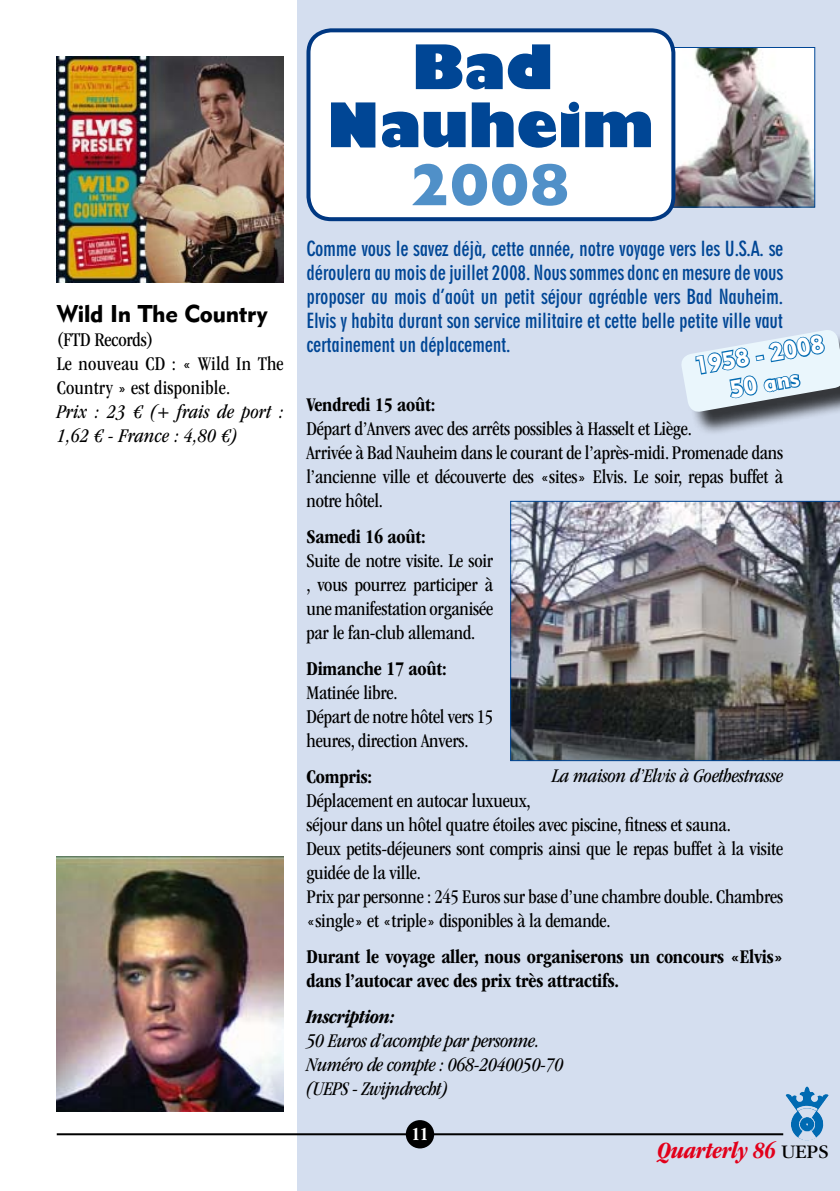
<style>
.page{position:relative;width:840px;height:1191px;background:#fff}
.page>*{position:absolute;margin:0;border:0;box-sizing:border-box;transform-origin:0 0}
.t1{font:800 60px/58px "Gill Sans";letter-spacing:-.01em;color:#004695;text-align:center}
.t2{font:800 60px "Gill Sans Std";color:#5090c8}
.t3{font:24px "Geometric 415 BT Black A";letter-spacing:-.01em;color:#000}
.t4{font:italic 700 condensed 24px "ITC Garamond Std";letter-spacing:-.01em;color:#e2001a}
.t5{font:24px/28.8px "Geometric 415 BT Black A";color:#fff;text-align:center}
.t6{font:condensed 20px/24px "ITC Garamond Std";letter-spacing:-.01em;color:#000}
.t7{font:20px/24px "Geometric 706 BT Bold Condensed B";letter-spacing:-.01em;color:#004695;text-align:justify}
.t8{font:700 condensed 20px/24px "ITC Garamond Std";letter-spacing:-.01em;color:#000}
.t9{font:italic condensed 20px/24px "ITC Garamond Std";letter-spacing:-.02em;color:#000}
.t10{font:condensed 20px/24px "ITC Garamond Std";letter-spacing:.01em;color:#000}
.t11{font:italic condensed 20px/24px "ITC Garamond Std";letter-spacing:.01em;color:#000}
.t12{font:italic 700 condensed 20px "ITC Garamond Std";letter-spacing:-.02em;color:#000}
.t13{font:700 condensed 19px "ITC Garamond Std";color:#fff}
.s1{font-weight:400;font-style:normal;font-stretch:normal;font-size:20px;color:#000}
</style>
<div class="page">
<div style="left:297px;top:0;width:542px;height:1191px;background:#d4deef"></div>
<hr style="left:57px;top:1133px;width:725px;height:2px;background:#000">
<div style="left:405px;top:1120px;width:29px;height:28px;background:#000;border-radius:50%"></div>
<img style="left:785px;top:1086px;width:43px;height:54px">
<img style="left:57px;top:57px;width:226px;height:225px">
<img style="left:510px;top:501px;width:329px;height:260px">
<img style="left:674px;top:49px;width:138px;height:157px">
<div style="left:661px;top:47px;width:153px;height:161px;border:1px solid #004695"></div>
<div style="left:308px;top:30px;width:365px;height:189px;background:#fff;border-radius:23px"></div>
<div style="left:306px;top:28px;width:369px;height:193px;border:4px solid #003882;border-radius:23px"></div>
<div style="left:683px;top:333px;width:156px;height:102px;background:#000;opacity:.75"></div>
<svg style="left:681px;top:330px;width:158px;height:83px"></svg>
<img style="left:57px;top:856px;width:226px;height:255px">
<p class="t3" style="left:57px;top:299px;width:212px">Wild In The Country</p>
<p class="t10" style="left:57px;top:328px;width:228px">(FTD Records)<br>Le nouveau CD : « Wild In The<br>Country » est disponible.</p>
<p class="t11" style="left:57px;top:400px;width:228px">Prix : 23 € (+ frais de port :<br>1,62 € - France : 4,80 €)</p>
<h1 class="t1" style="left:326px;top:42px;width:328px">Bad<br>Nauheim</h1>
<h1 class="t2" style="left:409px;top:150px;width:162px">2008</h1>
<p class="t7" style="left:306px;top:237px;width:478px">Comme vous le savez déjà, cette année, notre voyage vers les U.S.A. se déroulera au mois de juillet 2008. Nous sommes donc en mesure de vous proposer au mois d’août un petit séjour agréable vers Bad Nauheim.<br>Elvis y habita durant son service militaire et cette belle petite ville vaut certainement un déplacement.</p>
<p class="t5" style="left:692px;top:351px;width:132px;rotate:-10deg">1958 - 2008<br>50 ans</p>
<p class="t8" style="left:306px;top:393px;width:130px">Vendredi 15 août:</p>
<p class="t6" style="left:306px;top:417px;width:478px">Départ d’Anvers avec des arrêts possibles à Hasselt et Liège.<br>Arrivée à Bad Nauheim dans le courant de l’après-midi. Promenade dans l’ancienne ville et découverte des «sites» Elvis. Le soir, repas buffet à notre hôtel.</p>
<p class="t8" style="left:306px;top:525px;width:121px">Samedi 16 août:</p>
<p class="t6" style="left:306px;top:549px;width:188px;text-align:justify">Suite de notre visite. Le soir , vous pourrez participer à une manifestation organisée par le fan-club allemand.</p>
<p class="t8" style="left:306px;top:657px;width:142px">Dimanche 17 août:</p>
<p class="t6" style="left:306px;top:681px;width:188px">Matinée libre.<br>Départ de notre hôtel vers 15 heures, direction Anvers.</p>
<p class="t8" style="left:306px;top:765px;width:67px">Compris:</p>
<p class="t6" style="left:306px;top:789px;width:478px">Déplacement en autocar luxueux,<br>séjour dans un hôtel quatre étoiles avec piscine, fitness et sauna.<br>Deux petits-déjeuners sont compris ainsi que le repas buffet à la visite guidée de la ville.<br>Prix par personne : 245 Euros sur base d’une chambre double. Chambres «single» et «triple» disponibles à la demande.</p>
<p class="t8" style="left:306px;top:945px;width:478px">Durant le voyage aller, nous organiserons un concours «Elvis» dans l’autocar avec des prix très attractifs.</p>
<p class="t12" style="left:306px;top:1005px;width:89px">Inscription:</p>
<p class="t9" style="left:306px;top:1029px;width:258px">50 Euros d’acompte par personne.<br>Numéro de compte : 068-2040050-70 (UEPS - Zwijndrecht)</p>
<p class="t9" style="left:551px;top:763px;width:232px">La maison d’Elvis à Goethestrasse</p>
<p class="t13" style="left:411px;top:1123px;width:19px">11</p>
<p class="t4" style="left:657px;top:1137px;width:172px">Quarterly 86 <span class="s1">UEPS</span></p>
</div>
